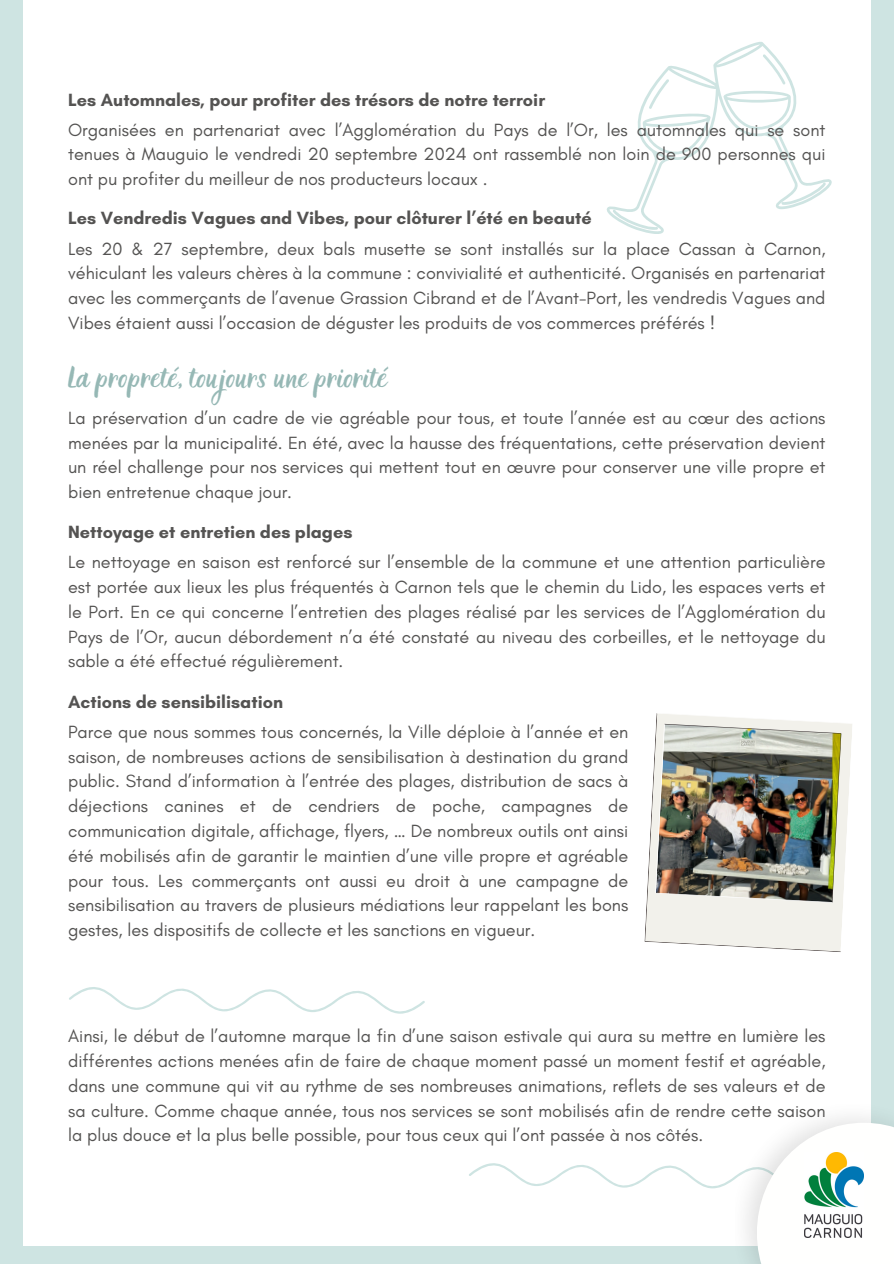
<style>
.page{position:relative;width:894px;height:1264px;background:#fff}
.page>*{position:absolute;margin:0;border:0;box-sizing:border-box;transform-origin:0 0}
.t1{font:23.1px "Holla";color:#96b8b5}
.t2{font:18px/24.8px "Glacial Indifference";color:#545352;text-align:justify}
.t3{font:700 18px "Glacial Indifference";color:#545352}
</style>
<div class="page">
<div style="left:0;top:0;width:893px;height:1263px;background:#cee4e2"></div>
<div style="left:23px;top:0;width:847px;height:1245px;background:#fff"></div>
<svg style="left:644px;top:747px;width:11px;height:196px"></svg>
<img style="left:655px;top:713px;width:197px;height:239px">
<svg style="left:69px;top:987px;width:356px;height:27px"></svg>
<svg style="left:469px;top:1163px;width:265px;height:26px"></svg>
<svg style="left:606px;top:42px;width:226px;height:191px"></svg>
<img style="left:734px;top:1104px;width:146px;height:159px">
<div style="left:756px;top:1122px;width:137px;height:141px;background:#fffffe"></div>
<img style="left:804px;top:1152px;width:59px;height:85px">
<p class="t3" style="left:68px;top:88px;width:478px">Les Automnales, pour profiter des trésors de notre terroir</p>
<h2 class="t2" style="left:68px;top:117px;width:758px">Organisées en partenariat avec l’Agglomération du Pays de l’Or, les automnales qui se sont tenues à Mauguio le vendredi 20 septembre 2024 ont rassemblé non loin de 900 personnes qui ont pu profiter du meilleur de nos producteurs locaux .</h2>
<p class="t3" style="left:68px;top:207px;width:525px">Les Vendredis Vagues and Vibes, pour clôturer l’été en beauté</p>
<h1 class="t2" style="left:68px;top:236px;width:758px">Les 20 &amp; 27 septembre, deux bals musette se sont installés sur la place Cassan à Carnon, véhiculant les valeurs chères à la commune : convivialité et authenticité. Organisés en partenariat avec les commerçants de l’avenue Grassion Cibrand et de l’Avant-Port, les vendredis Vagues and Vibes étaient aussi l’occasion de déguster les produits de vos commerces préférés !</h1>
<p class="t1" style="left:68px;top:364px;width:321px">La propreté, toujours une priorité</p>
<h2 class="t2" style="left:68px;top:405px;width:758px">La préservation d’un cadre de vie agréable pour tous, et toute l’année est au cœur des actions menées par la municipalité. En été, avec la hausse des fréquentations, cette préservation devient un réel challenge pour nos services qui mettent tout en œuvre pour conserver une ville propre et bien entretenue chaque jour.</h2>
<p class="t3" style="left:68px;top:521px;width:286px">Nettoyage et entretien des plages</p>
<h2 class="t2" style="left:68px;top:549px;width:758px">Le nettoyage en saison est renforcé sur l’ensemble de la commune et une attention particulière est portée aux lieux les plus fréquentés à Carnon tels que le chemin du Lido, les espaces verts et le Port. En ce qui concerne l’entretien des plages réalisé par les services de l’Agglomération du Pays de l’Or, aucun débordement n’a été constaté au niveau des corbeilles, et le nettoyage du sable a été effectué régulièrement.</h2>
<h2 class="t3" style="left:68px;top:690px;width:216px">Actions de sensibilisation</h2>
<p class="t2" style="left:68px;top:719px;width:561px">Parce que nous sommes tous concernés, la Ville déploie à l’année et en saison, de nombreuses actions de sensibilisation à destination du grand public. Stand d’information à l’entrée des plages, distribution de sacs à déjections canines et de cendriers de poche, campagnes de communication digitale, affichage, flyers, … De nombreux outils ont ainsi été mobilisés afin de garantir le maintien d’une ville propre et agréable pour tous. Les commerçants ont aussi eu droit à une campagne de sensibilisation au travers de plusieurs médiations leur rappelant les bons gestes, les dispositifs de collecte et les sanctions en vigueur.</p>
<p class="t2" style="left:68px;top:1023px;width:758px">Ainsi, le début de l’automne marque la fin d’une saison estivale qui aura su mettre en lumière les différentes actions menées afin de faire de chaque moment passé un moment festif et agréable, dans une commune qui vit au rythme de ses nombreuses animations, reflets de ses valeurs et de sa culture. Comme chaque année, tous nos services se sont mobilisés afin de rendre cette saison la plus douce et la plus belle possible, pour tous ceux qui l’ont passée à nos côtés.</p>
</div>
